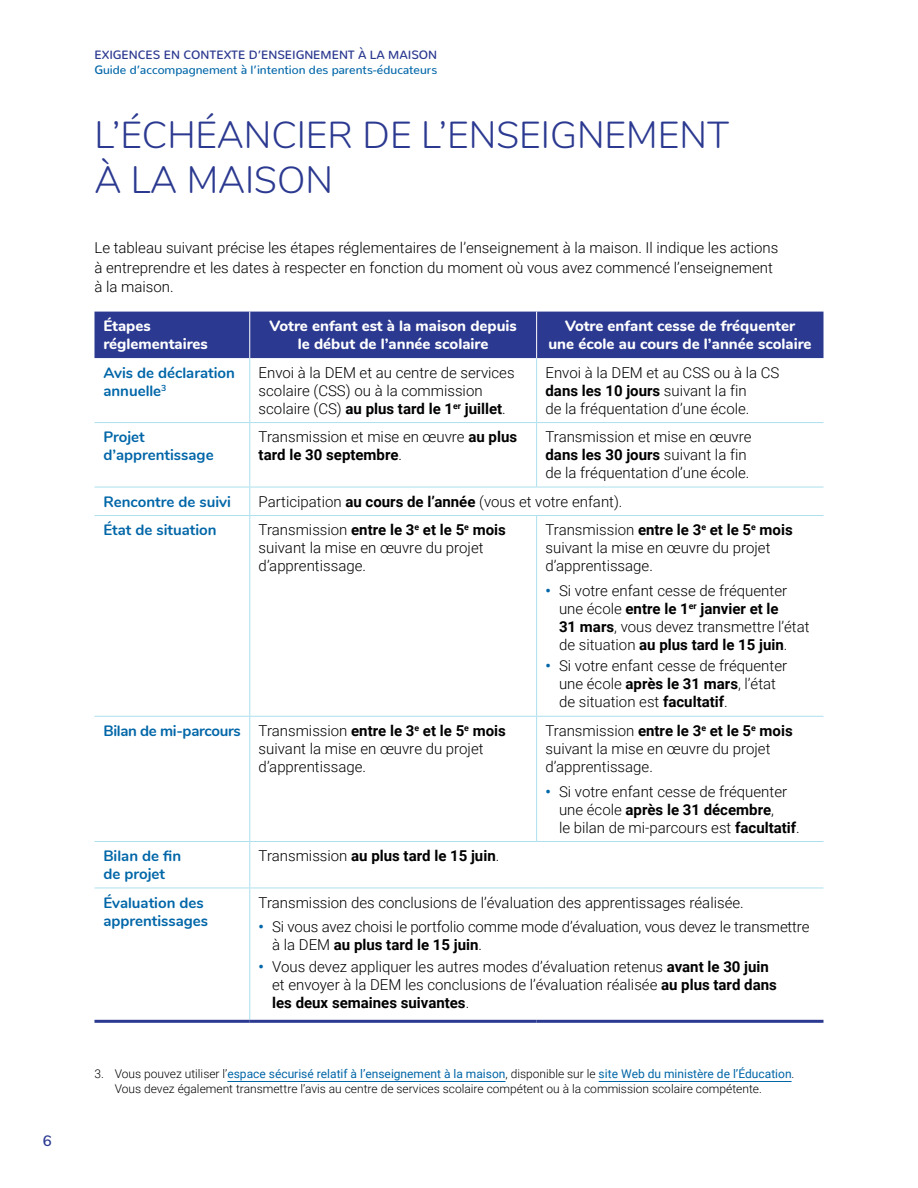
<style>
.page{position:relative;width:918px;height:1188px;background:#fff}
.page>*{position:absolute;margin:0;border:0;box-sizing:border-box;transform-origin:0 0}
.t1{font:300 37.5px/45px "Nunito";color:#2b3990}
.t2{font:300 15px/18px "Roboto";color:#000}
.t3{font:800 15px/18px "Nunito";color:#fff;text-align:center}
.t4{font:700 15px/18px "Nunito";color:#0066a8}
.t5{font:700 15px "Nunito";letter-spacing:-.02em;color:#0066a8}
.t6{font:700 15px "Roboto";color:#000}
.t7{font:600 15px "Nunito";color:#2b3990}
.t8{font:300 12px/15px "Roboto";color:#000}
.t9{font:500 12px "Nunito";color:#0066a8}
.t10{font:500 12px "Nunito";letter-spacing:-.005em;color:#2b3990}
.s1{font-weight:700}
.s2{font-weight:700;color:#0066a8}
.s3{font-family:"Roboto";font-weight:300;color:#000}
.s4{font-family:"Roboto";color:#000}
.s5{font-weight:300}
.s6{font-weight:400;color:#0066a8}
</style>
<div class="page">
<hr style="left:917px;top:0;width:1px;height:1188px;background:#fff4e3">
<hr style="left:917px;top:932px;width:1px;height:256px;background:#fcaf17">
<hr style="left:227px;top:1081px;width:278px;height:1px;background:#0066a8">
<hr style="left:599px;top:1081px;width:193px;height:1px;background:#0066a8">
<div style="left:94px;top:312px;width:730px;height:46px;background:#2b3990"></div>
<hr style="left:249px;top:358px;width:1px;height:64px;background:#ade0ee">
<hr style="left:536px;top:358px;width:1px;height:64px;background:#ade0ee">
<hr style="left:94px;top:422px;width:156px;height:1px;background:#ade0ee">
<hr style="left:250px;top:422px;width:287px;height:1px;background:#ade0ee">
<hr style="left:249px;top:423px;width:1px;height:64px;background:#ade0ee">
<hr style="left:537px;top:422px;width:287px;height:1px;background:#ade0ee">
<hr style="left:536px;top:423px;width:1px;height:64px;background:#ade0ee">
<hr style="left:94px;top:487px;width:156px;height:1px;background:#ade0ee">
<hr style="left:250px;top:487px;width:287px;height:1px;background:#ade0ee">
<svg style="left:249px;top:487px;width:1px;height:28px"></svg>
<hr style="left:537px;top:487px;width:287px;height:1px;background:#ade0ee">
<hr style="left:94px;top:515px;width:156px;height:1px;background:#ade0ee">
<hr style="left:250px;top:515px;width:287px;height:1px;background:#ade0ee">
<hr style="left:249px;top:516px;width:1px;height:200px;background:#ade0ee">
<hr style="left:537px;top:515px;width:287px;height:1px;background:#ade0ee">
<hr style="left:536px;top:516px;width:1px;height:200px;background:#ade0ee">
<hr style="left:94px;top:716px;width:156px;height:1px;background:#ade0ee">
<hr style="left:250px;top:716px;width:287px;height:1px;background:#ade0ee">
<hr style="left:249px;top:717px;width:1px;height:124px;background:#ade0ee">
<hr style="left:537px;top:716px;width:287px;height:1px;background:#ade0ee">
<hr style="left:536px;top:717px;width:1px;height:124px;background:#ade0ee">
<hr style="left:94px;top:841px;width:156px;height:1px;background:#ade0ee">
<hr style="left:250px;top:841px;width:287px;height:1px;background:#ade0ee">
<hr style="left:249px;top:842px;width:1px;height:46px;background:#ade0ee">
<hr style="left:537px;top:841px;width:287px;height:1px;background:#ade0ee">
<hr style="left:94px;top:888px;width:156px;height:1px;background:#ade0ee">
<hr style="left:250px;top:888px;width:287px;height:1px;background:#ade0ee">
<hr style="left:249px;top:888px;width:1px;height:132px;background:#ade0ee">
<hr style="left:537px;top:888px;width:287px;height:1px;background:#ade0ee">
<hr style="left:249px;top:312px;width:1px;height:46px;background:#fff">
<hr style="left:536px;top:312px;width:1px;height:46px;background:#fff">
<hr style="left:94px;top:1020px;width:156px;height:3px;background:#2b3990">
<hr style="left:250px;top:1020px;width:287px;height:3px;background:#2b3990">
<hr style="left:537px;top:1020px;width:287px;height:3px;background:#2b3990">
<p class="t7" style="left:43px;top:1130px;width:10px">6</p>
<p class="t10" style="left:94px;top:45px;width:344px">EXIGENCES EN CONTEXTE D’ENSEIGNEMENT À LA MAISON</p>
<p class="t9" style="left:94px;top:59px;width:344px">Guide d’accompagnement à l’intention des parents-éducateurs</p>
<h1 class="t1" style="left:94px;top:110px;width:636px">L’ÉCHÉANCIER DE L’ENSEIGNEMENT<br>À LA MAISON</h1>
<p class="t2" style="left:94px;top:237px;width:685px;line-height:19.5px">Le tableau suivant précise les étapes réglementaires de l’enseignement à la maison. Il indique les actions à entreprendre et les dates à respecter en fonction du moment où vous avez commencé l’enseignement à la maison.</p>
<p class="t3" style="left:103px;top:316px;width:106px;text-align:left">Étapes réglementaires</p>
<p class="t3" style="left:269px;top:316px;width:249px">Votre enfant est à la maison depuis le début de l’année scolaire</p>
<p class="t3" style="left:548px;top:316px;width:265px">Votre enfant cesse de fréquenter<br>une école au cours de l’année scolaire</p>
<p class="t4" style="left:103px;top:363px;width:133px">Avis de déclaration annuelle<sup>3</sup></p>
<p class="t2" style="left:259px;top:363px;width:258px">Envoi à la DEM et au centre de services scolaire (CSS) ou à la commission scolaire (CS) <span class="s1">au plus tard le 1</span><sup>er</sup> <span class="s1">juillet</span>.</p>
<p class="t2" style="left:546px;top:363px;width:235px">Envoi à la DEM et au CSS ou à la CS <span class="s1">dans les 10 jours</span> suivant la fin<br>de la fréquentation d’une école.</p>
<p class="t4" style="left:103px;top:427px;width:112px">Projet d’apprentissage</p>
<p class="t2" style="left:259px;top:427px;width:260px">Transmission et mise en œuvre <span class="s1">au plus tard le 30 septembre</span>.</p>
<p class="t2" style="left:546px;top:427px;width:208px">Transmission et mise en œuvre <span class="s1">dans les 30 jours</span> suivant la fin de la fréquentation d’une école.</p>
<p class="t4" style="left:103px;top:492px;width:129px">Rencontre de suivi</p>
<p class="t2" style="left:259px;top:492px;width:365px">Participation <span class="s1">au cours de l’année</span> (vous et votre enfant).</p>
<p class="t4" style="left:103px;top:520px;width:115px">État de situation</p>
<p class="t2" style="left:259px;top:520px;width:249px">Transmission <span class="s1">entre le 3</span><sup>e</sup> <span class="s1">et le 5</span><sup>e</sup> <span class="s1">mois </span>suivant la mise en œuvre du projet d’apprentissage.</p>
<p class="t2" style="left:546px;top:520px;width:249px">Transmission <span class="s1">entre le 3</span><sup>e</sup> <span class="s1">et le 5</span><sup>e</sup> <span class="s1">mois </span>suivant la mise en œuvre du projet d’apprentissage.</p>
<p class="t2" style="left:559px;top:581px;width:252px;text-indent:-14px"><span class="s2">•</span> Si votre enfant cesse de fréquenter une école <span class="s1">entre le 1</span><sup>er</sup> <span class="s1">janvier et le<br>31 mars</span>, vous devez transmettre l’état de situation <span class="s1">au plus tard le 15 juin</span>.</p>
<p class="t2" style="left:559px;top:656px;width:230px;text-indent:-14px"><span class="s2">•</span> Si votre enfant cesse de fréquenter une école <span class="s1">après le 31 mars</span>, l’état de situation est <span class="s1">facultatif</span>.</p>
<p class="t5" style="left:103px;top:720px;width:404px">Bilan de mi-parcours <span class="s3">Transmission</span> <span class="s4">entre le 3</span><sup>e</sup> <span class="s4">et le 5</span><sup>e</sup> <span class="s4">mois</span></p>
<p class="t2" style="left:259px;top:739px;width:226px">suivant la mise en œuvre du projet d’apprentissage.</p>
<p class="t2" style="left:546px;top:721px;width:249px">Transmission <span class="s1">entre le 3</span><sup>e</sup> <span class="s1">et le 5</span><sup>e</sup> <span class="s1">mois </span>suivant la mise en œuvre du projet d’apprentissage.</p>
<p class="t2" style="left:559px;top:782px;width:242px;text-indent:-14px"><span class="s2">•</span> Si votre enfant cesse de fréquenter une école <span class="s1">après le 31 décembre</span>,<br>le bilan de mi-parcours est <span class="s1">facultatif</span>.</p>
<p class="t4" style="left:103px;top:846px;width:79px">Bilan de fin de projet</p>
<p class="t6" style="left:259px;top:845px;width:242px"><span class="s5">Transmission</span> au plus tard le 15 juin<span class="s5">.</span></p>
<p class="t4" style="left:103px;top:892px;width:106px">Évaluation des apprentissages</p>
<p class="t2" style="left:259px;top:893px;width:487px">Transmission des conclusions de l’évaluation des apprentissages réalisée.</p>
<p class="t2" style="left:272px;top:917px;width:539px;text-indent:-14px"><span class="s2">•</span> Si vous avez choisi le portfolio comme mode d’évaluation, vous devez le transmettre à la DEM <span class="s1">au plus tard le 15 juin</span>.</p>
<p class="t2" style="left:272px;top:957px;width:506px;text-indent:-14px"><span class="s2">•</span> Vous devez appliquer les autres modes d’évaluation retenus <span class="s1">avant le 30 juin </span>et envoyer à la DEM les conclusions de l’évaluation réalisée <span class="s1">au plus tard dans les deux semaines suivantes</span>.</p>
<p class="t8" style="left:115px;top:1066px;width:681px;text-indent:-20px">3. Vous pouvez utiliser l’<span class="s6">espace sécurisé relatif à l’enseignement à la maison</span>, disponible sur le <span class="s6">site Web du ministère de l’Éducation</span>.<br>Vous devez également transmettre l’avis au centre de services scolaire compétent ou à la commission scolaire compétente.</p>
</div>
